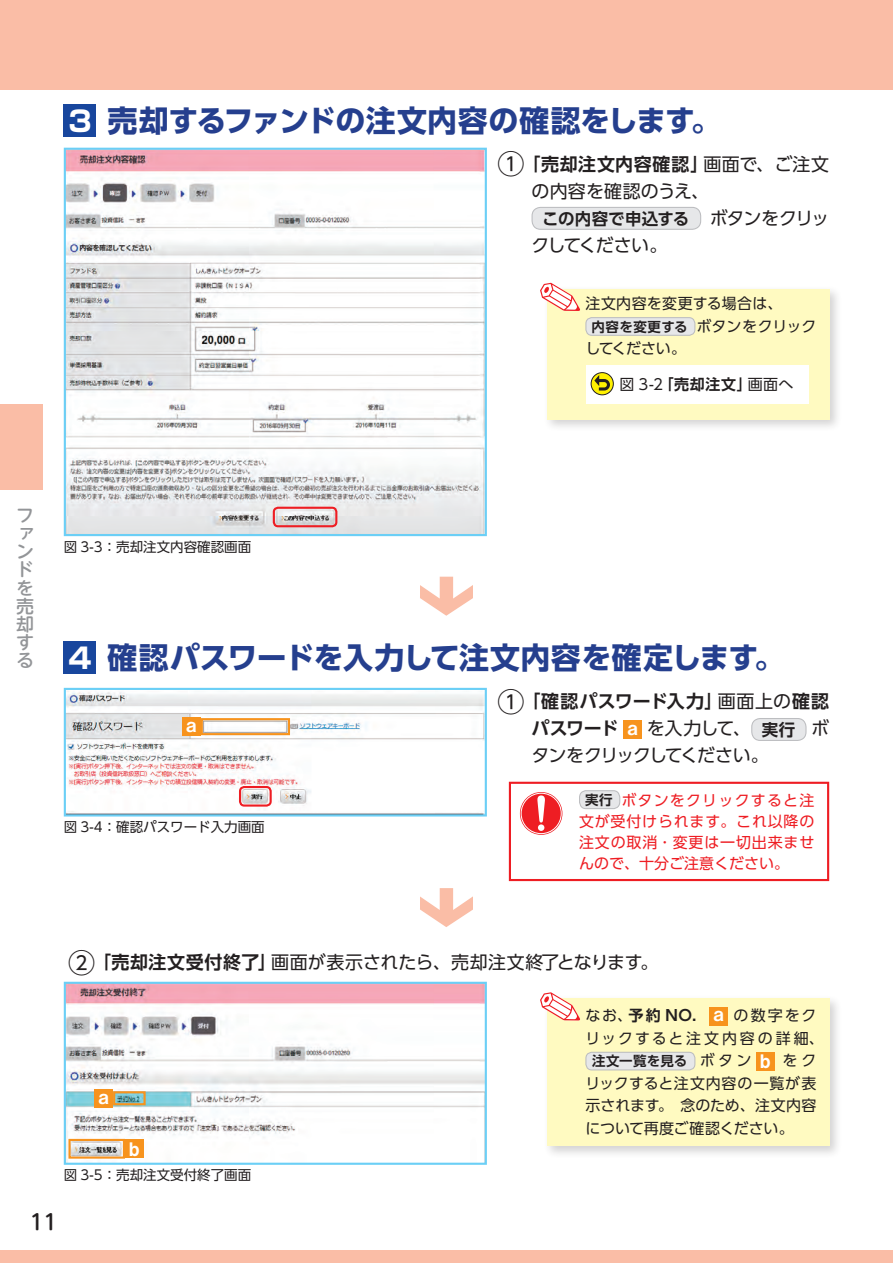
<style>
.page{position:relative;width:893px;height:1263px;background:#fff}
.page>*{position:absolute;margin:0;border:0;box-sizing:border-box;transform-origin:0 0}
.t1{font:700 30px "UD Shin Go Pro";letter-spacing:-.015em;color:#253f8e}
.t2{font:500 21px "UD Shin M Go Pro";color:#231f20}
.t3{font:18.6px "Midashi Go Pro MB31";color:#fff}
.t4{font:700 18px "UD Shin Go Pro De";letter-spacing:.035em;color:#231f20}
.t5{font:18px "UD Shin Go Pro";color:#231f20}
.t6{font:18px/27px "UD Shin Go Pro";letter-spacing:-.055em;color:#231f20}
.t7{font:18px "UD Shin Go Pro";letter-spacing:.005em;color:#231f20}
.t8{font:500 18px/18.1px "UD Shin M Go Pro";color:#939598;text-align:justify}
.t9{font:18px "UD Shin Go Pro";letter-spacing:-.08em;color:#231f20}
.t10{font:700 16.5px "UD Shin Go Pro De";letter-spacing:.01em;color:#231f20}
.t11{font:15px/22.5px "UD Shin Go Pro";letter-spacing:.02em;color:#231f20;text-align:justify}
.t12{font:15px/21px "UD Shin Go Pro";letter-spacing:.055em;color:#ee1d23;text-align:justify}
.t13{font:15px/22.5px "UD Shin Go Pro";letter-spacing:.14em;color:#231f20}
.t14{font:15px "UD Shin Go Pro";letter-spacing:-.005em;color:#231f20}
.t15{font:13.5px "UD Shin Go Pro";color:#231f20}
.t16{font:700 13.5px "UD Shin Go Pro De";letter-spacing:.01em;color:#231f20}
.s1{font-family:"Shin Go Pro";font-size:28.5px;color:#fff}
.s2{font-family:"UD Shin Go Pro";font-weight:400;font-size:27px}
.s3{font-family:"UD Shin Go Pro";font-weight:400}
.s4{font-family:"UD Shin Go Pro";font-weight:400;font-size:18px}
.s5{font-family:"UD Shin Go Pro De";font-weight:700;font-size:13.5px}
.s6{font-family:"UD Shin Go Pro De";font-weight:700}
.s7{font-family:"Midashi Go Pro MB31";font-size:18.6px;color:#fff}
.s8{font-family:"UD Shin Go Pro De";font-weight:700;font-size:16.5px}
.s9{font-family:"UD Shin Go Pro De";font-weight:700;font-size:13.5px;color:#231f20}
.s10{font-size:27px}
.s11{font-family:"UD Shin Go Pro";font-weight:400;font-size:15px}
.s12{font-family:"Midashi Go Pro MB31";font-weight:400;font-size:18.6px;color:#fff}
</style>
<div class="page">
<div style="left:0;top:1250px;width:893px;height:13px;background:#fabda6"></div>
<div style="left:0;top:0;width:893px;height:89px;background:#fabda6"></div>
<div style="left:0;top:404px;width:43px;height:85px;background:#fabda6"></div>
<div style="left:64px;top:104px;width:32px;height:33px;background:#18469d"></div>
<div style="left:532px;top:207px;width:169px;height:22px;background:#e6e7e9;border-radius:9px"></div>
<div style="left:531px;top:207px;width:170px;height:23px;border:1px solid #bcbdc0;border-radius:9px"></div>
<div style="left:64px;top:641px;width:32px;height:33px;background:#18469d"></div>
<div style="left:623px;top:720px;width:19px;height:19px;background:#f7931d"></div>
<div style="left:752px;top:718px;width:54px;height:22px;background:#e6e7e9;border-radius:9px"></div>
<div style="left:751px;top:718px;width:55px;height:23px;border:1px solid #bcbdc0;border-radius:9px"></div>
<svg style="left:420px;top:577px;width:53px;height:39px"></svg>
<svg style="left:420px;top:888px;width:53px;height:39px"></svg>
<img style="left:67px;top:151px;width:417px;height:382px">
<div style="left:64px;top:148px;width:423px;height:388px;border:2px solid #6bcff6"></div>
<img style="left:67px;top:691px;width:417px;height:122px">
<div style="left:64px;top:688px;width:423px;height:128px;border:2px solid #6bcff6"></div>
<img style="left:67px;top:985px;width:417px;height:177px">
<div style="left:64px;top:982px;width:423px;height:183px;border:2px solid #6bcff6"></div>
<div style="left:94px;top:1089px;width:19px;height:19px;background:#f7931d"></div>
<div style="left:182px;top:717px;width:19px;height:19px;background:#f7931d"></div>
<div style="left:125px;top:1139px;width:19px;height:19px;background:#f7931d"></div>
<div style="left:543px;top:285px;width:299px;height:147px;background:#231f20;opacity:.2"></div>
<div style="left:547px;top:289px;width:282px;height:130px;background:#fffac1"></div>
<div style="left:586px;top:318px;width:109px;height:17px;background:#e6e7e9;border-radius:6px"></div>
<div style="left:585px;top:317px;width:110px;height:19px;border:1px solid #bcbdc0;border-radius:6px"></div>
<svg style="left:540px;top:283px;width:40px;height:28px"></svg>
<div style="left:543px;top:994px;width:299px;height:165px;background:#231f20;opacity:.2"></div>
<div style="left:547px;top:998px;width:282px;height:148px;background:#fffac1"></div>
<div style="left:709px;top:1007px;width:19px;height:18px;background:#f7931d"></div>
<div style="left:586px;top:1052px;width:109px;height:18px;background:#e6e7e9;border-radius:6px"></div>
<div style="left:585px;top:1052px;width:110px;height:18px;border:1px solid #bcbdc0;border-radius:6px"></div>
<div style="left:756px;top:1052px;width:19px;height:18px;background:#f7931d"></div>
<svg style="left:540px;top:992px;width:40px;height:28px"></svg>
<div style="left:586px;top:365px;width:223px;height:38px;background:#fff"></div>
<svg style="left:591px;top:373px;width:22px;height:22px"></svg>
<div style="left:591px;top:372px;width:23px;height:23px;border:1px solid #231f20;border-radius:50%"></div>
<svg style="left:594px;top:375px;width:16px;height:15px"></svg>
<div style="left:580px;top:791px;width:40px;height:18px;background:#e6e7e9;border-radius:7px"></div>
<div style="left:579px;top:790px;width:41px;height:19px;border:1px solid #bcbdc0;border-radius:7px"></div>
<div style="left:509px;top:782px;width:320px;height:99px;border:2px solid #ee1d23"></div>
<svg style="left:520px;top:792px;width:42px;height:43px"></svg>
<div style="left:273px;top:507px;width:64px;height:20px;border:2px solid #ee1d23;border-radius:4px"></div>
<div style="left:239px;top:786px;width:33px;height:21px;border:2px solid #ee1d23;border-radius:4px"></div>
<div style="left:201px;top:718px;width:89px;height:17px;border:2px solid #f7931d"></div>
<div style="left:113px;top:1091px;width:33px;height:14px;border:2px solid #f7931d"></div>
<div style="left:68px;top:1139px;width:57px;height:20px;border:2px solid #f7931d"></div>
<h1 class="t1" style="left:68px;top:96px;width:654px"><span class="s1">3</span> 売却するファンドの注文内容の確認をします。</h1>
<p class="t4" style="left:497px;top:150px;width:333px"><span class="s2">①</span>「売却注文内容確認」<span class="s3">画面で、ご注文</span></p>
<p class="t7" style="left:531px;top:177px;width:179px">の内容を確認のうえ、</p>
<p class="t10" style="left:542px;top:205px;width:288px">この内容で申込する <span class="s4">ボタンをクリッ</span></p>
<p class="t9" style="left:531px;top:231px;width:137px">クしてください。</p>
<p class="t11" style="left:585px;top:292px;width:199px">注文内容を変更する場合は、</p>
<p class="t14" style="left:592px;top:314px;width:226px"><span class="s5">内容を変更する</span> ボタンをクリック</p>
<p class="t11" style="left:585px;top:337px;width:102px">してください。</p>
<p class="t11" style="left:619px;top:372px;width:176px">図 3-2<span class="s6">「売却注文」</span>画面へ</p>
<p class="t8" style="left:16px;top:505px;width:19px">ファンドを売却する</p>
<p class="t15" style="left:64px;top:535px;width:189px">図 3-3：売却注文内容確認画面</p>
<h1 class="t1" style="left:68px;top:633px;width:717px"><span class="s1">4</span> 確認パスワードを入力して注文内容を確定します。</h1>
<p class="t4" style="left:497px;top:687px;width:333px"><span class="s2">①</span>「確認パスワード入力」<span class="s3">画面上の</span>確認</p>
<p class="t6" style="left:531px;top:714px;width:299px"><span class="s6">パスワード</span> <span class="s7">a</span> を入力して、 <span class="s8">実行</span> ボタンをクリックしてください。</p>
<p class="t3" style="left:186px;top:710px;width:12px">a</p>
<p class="t15" style="left:64px;top:816px;width:202px">図 3-4：確認パスワード入力画面</p>
<p class="t12" style="left:579px;top:789px;width:237px;text-indent:6px"><span class="s9">実行</span> ボタンをクリックすると注文が受付けられます。これ以降の注文の取消･変更は一切出来ませんので、十分ご注意ください。</p>
<p class="t5" style="left:68px;top:948px;width:592px"><span class="s10">②</span><span class="s6">「売却注文受付終了」</span>画面が表示されたら、売却注文終了となります。</p>
<p class="t3" style="left:99px;top:1082px;width:12px">a</p>
<h2 class="t2" style="left:30px;top:1204px;width:29px">11</h2>
<p class="t3" style="left:129px;top:1134px;width:12px">b</p>
<p class="t15" style="left:64px;top:1164px;width:189px">図 3-5：売却注文受付終了画面</p>
<p class="t13" style="left:585px;top:1004px;width:240px">なお、<span class="s6">予約 NO．</span> <span class="s7">a</span> の数字をクリックすると注文内容の詳細、</p>
<p class="t16" style="left:592px;top:1050px;width:226px">注文一覧を見る <span class="s11">ボタン</span> <span class="s12">b</span> <span class="s11">をク</span></p>
<p class="t11" style="left:585px;top:1071px;width:233px">リックすると注文内容の一覧が表示されます。 念のため、注文内容について再度ご確認ください。</p>
</div>
